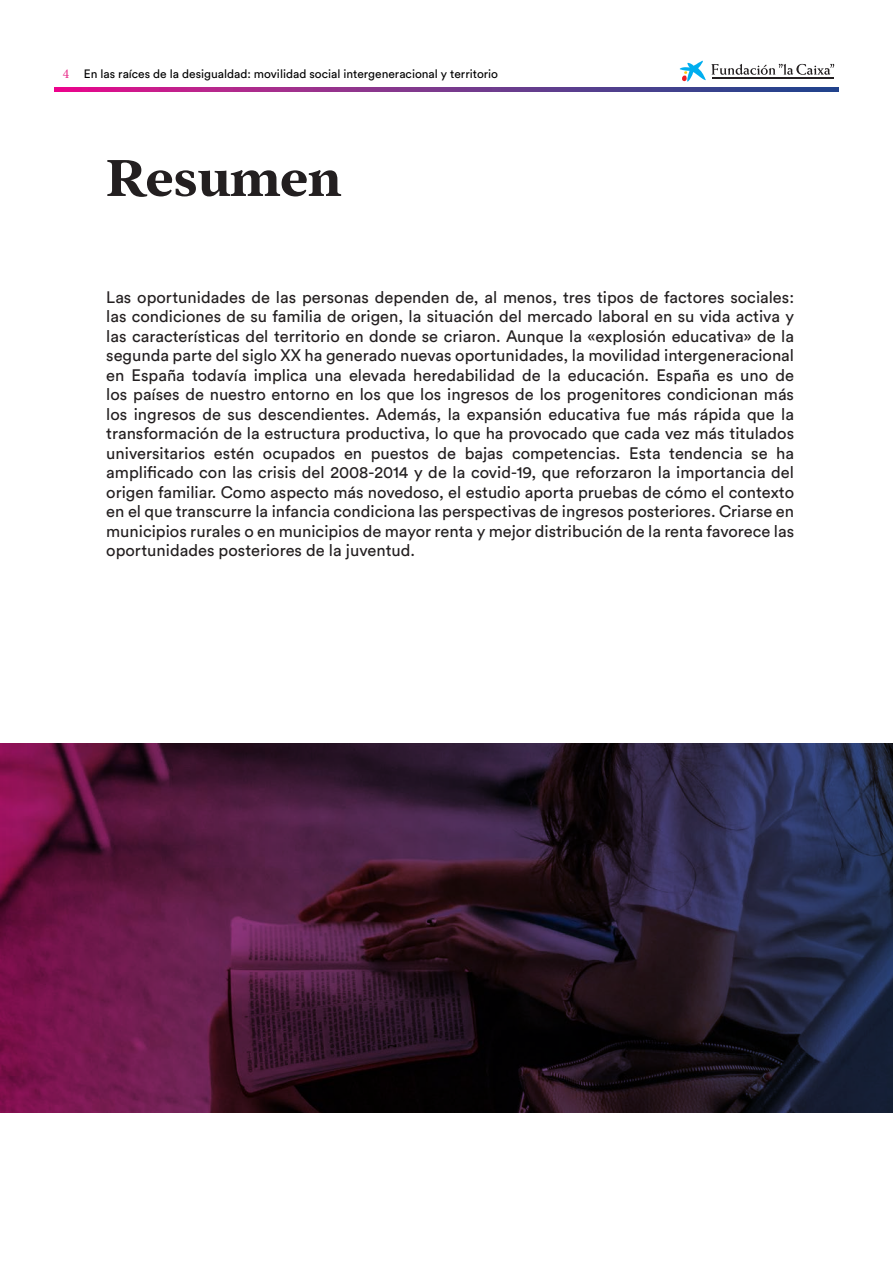
<style>
.page{position:relative;width:893px;height:1263px;background:#fff}
.page>*{position:absolute;margin:0;border:0;box-sizing:border-box;transform-origin:0 0}
.t1{font:700 57px "Addington CF";letter-spacing:-.01em;color:#231f20}
.t2{font:16.5px/19.5px "Circular Std";color:#231f20;text-align:justify}
.t3{font:12px "Circular Std";color:#000001}
.s1{font-family:"Minion Pro";font-size:13.5px;color:#e82a89}
</style>
<div class="page">
<svg style="left:54px;top:87px;width:785px;height:5px;background:#7c338c"></svg>
<svg style="left:680px;top:61px;width:154px;height:21px"></svg>
<svg style="left:0;top:743px;width:893px;height:369px;background:#391a35"></svg>
<p class="t3" style="left:63px;top:66px;width:437px"><span class="s1">4</span> En las raíces de la desigualdad: movilidad social intergeneracional y territorio</p>
<p class="t1" style="left:106px;top:144px;width:237px">Resumen</p>
<p class="t2" style="left:106px;top:287px;width:689px">Las oportunidades de las personas dependen de, al menos, tres tipos de factores sociales: las condiciones de su familia de origen, la situación del mercado laboral en su vida activa y las características del territorio en donde se criaron. Aunque la «explosión educativa» de la segunda parte del siglo XX ha generado nuevas oportunidades, la movilidad intergeneracional en España todavía implica una elevada heredabilidad de la educación. España es uno de los países de nuestro entorno en los que los ingresos de los progenitores condicionan más los ingresos de sus descendientes. Además, la expansión educativa fue más rápida que la transformación de la estructura productiva, lo que ha provocado que cada vez más titulados universitarios estén ocupados en puestos de bajas competencias. Esta tendencia se ha amplificado con las crisis del 2008-2014 y de la covid-19, que reforzaron la importancia del origen familiar. Como aspecto más novedoso, el estudio aporta pruebas de cómo el contexto en el que transcurre la infancia condiciona las perspectivas de ingresos posteriores. Criarse en municipios rurales o en municipios de mayor renta y mejor distribución de la renta favorece las oportunidades posteriores de la juventud.</p>
</div>
